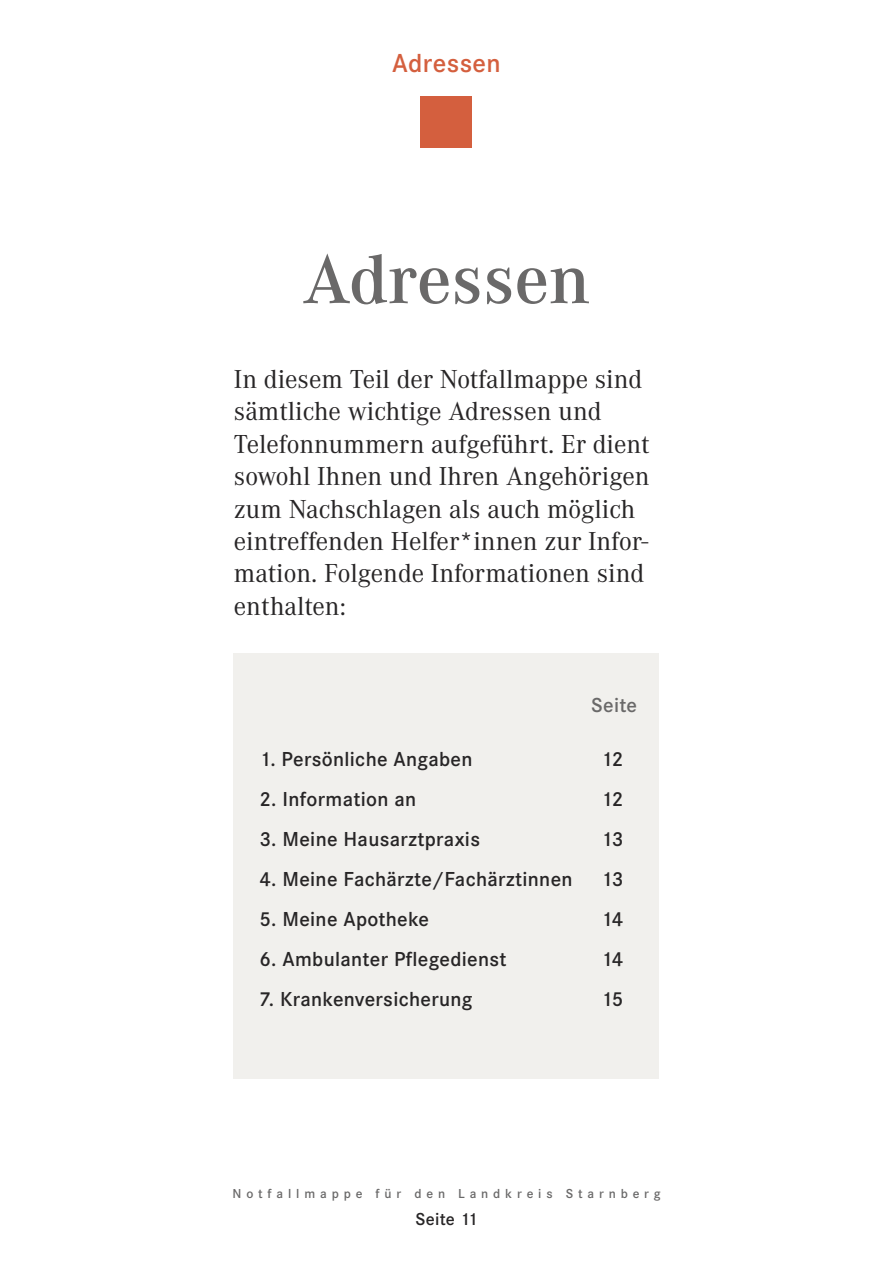
<style>
.page{position:relative;width:893px;height:1263px;background:#fff}
.page>*{position:absolute;margin:0;border:0;box-sizing:border-box;transform-origin:0 0}
.t1{font:600 72px "Corporate A";color:#6a6969}
.t2{font:27px/32.4px "Corporate A";color:#272526}
.t3{font:600 27px "Corporate S";letter-spacing:.015em;color:#d45f3e}
.t4{font:600 21px "Corporate S";letter-spacing:.015em;color:#272526}
.t5{font:600 21px "Corporate S";letter-spacing:.015em;color:#6a6969}
.t6{font:600 18px "Corporate S";letter-spacing:.015em;color:#272526}
.t7{font:600 13.5px "Corporate S";letter-spacing:.36em;color:#6a6969}
</style>
<div class="page">
<div style="left:234px;top:653px;width:425px;height:425px;background:#f1f0ed"></div>
<div style="left:421px;top:97px;width:51px;height:51px;background:#d45f3e"></div>
<p class="t3" style="left:392px;top:54px;width:110px">Adressen</p>
<p class="t1" style="left:303px;top:254px;width:289px">Adressen</p>
<p class="t2" style="left:234px;top:365px;width:417px">In diesem Teil der Notfallmappe sind sämtliche wichtige Adressen und Telefonnummern aufgeführt. Er dient sowohl Ihnen und Ihren Angehörigen zum Nachschlagen als auch möglich eintreffenden Helfer*innen zur Infor&shy;mation. Folgende Informationen sind enthalten:</p>
<p class="t5" style="left:591px;top:698px;width:48px">Seite</p>
<p class="t4" style="left:259px;top:751px;width:215px">1. Persönliche Angaben</p>
<p class="t4" style="left:601px;top:751px;width:24px">12</p>
<p class="t4" style="left:259px;top:792px;width:158px">2. Information an</p>
<p class="t4" style="left:601px;top:792px;width:24px">12</p>
<p class="t4" style="left:259px;top:832px;width:222px">3. Meine Hausarztpraxis</p>
<p class="t4" style="left:601px;top:832px;width:24px">13</p>
<p class="t4" style="left:259px;top:872px;width:315px">4. Meine Fachärzte/Fachärztinnen</p>
<p class="t4" style="left:601px;top:872px;width:24px">13</p>
<p class="t4" style="left:259px;top:912px;width:171px">5. Meine Apotheke</p>
<p class="t4" style="left:601px;top:912px;width:24px">14</p>
<p class="t4" style="left:259px;top:952px;width:249px">6. Ambulanter Pflegedienst</p>
<p class="t4" style="left:601px;top:952px;width:24px">14</p>
<p class="t4" style="left:259px;top:992px;width:215px">7. Krankenversicherung</p>
<p class="t4" style="left:601px;top:992px;width:24px">15</p>
<p class="t7" style="left:233px;top:1189px;width:430px">Notfallmappe für den Landkreis Starnberg</p>
<p class="t6" style="left:416px;top:1213px;width:64px">Seite 11</p>
</div>
